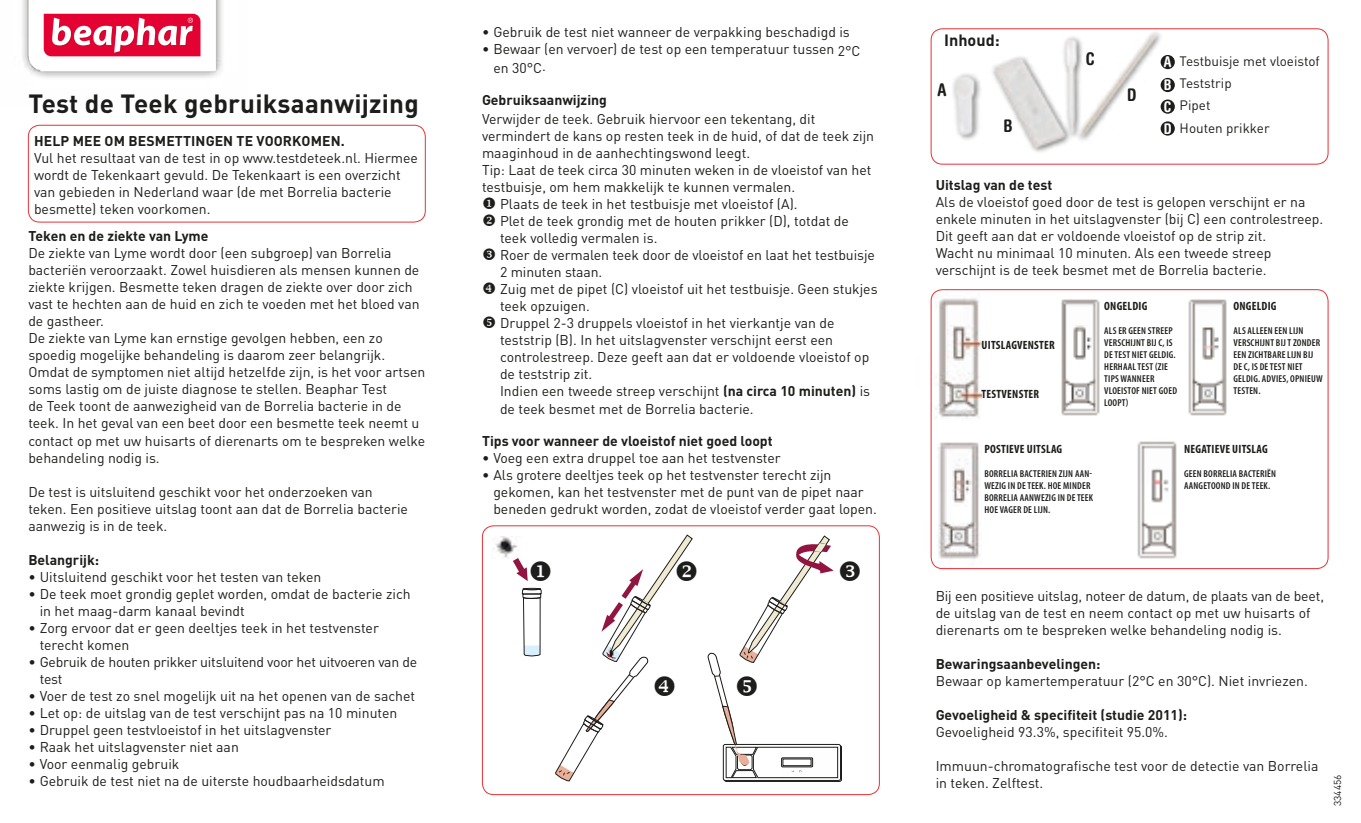
<style>
.page{position:relative;width:1361px;height:823px;background:#fff}
.page>*{position:absolute;margin:0;border:0;box-sizing:border-box;transform-origin:0 0}
.t1{font:700 26px "DIN Pro";letter-spacing:.01em;color:#1d1d1b}
.t2{font:700 condensed 17.4px "Helvetica Rounded";color:#1d1d1b}
.t3{font:700 16.2px "DIN Pro";color:#1d1d1b}
.t4{font:700 condensed 14.8px/22.2px "Helvetica Rounded";color:#fff;text-align:justify}
.t5{font:14px/17px "DIN Pro";color:#1d1d1b}
.t6{font:700 14px "DIN Pro";color:#1d1d1b}
.t7{font:13.4px/22.4px "DIN Pro";color:#1d1d1b}
.t8{font:700 condensed 12px "Myriad Pro";letter-spacing:.02em;color:#1d1d1b}
.t9{font:600 condensed 10px/12px "Myriad Pro";letter-spacing:.02em;color:#1d1d1b}
.t10{font:10px "DIN Pro";color:#1d1d1b}
.s1{font-weight:700}
</style>
<div class="page">
<img style="left:1061px;top:299px;width:39px;height:117px">
<img style="left:931px;top:442px;width:50px;height:128px">
<img style="left:1188px;top:299px;width:39px;height:117px">
<img style="left:1131px;top:441px;width:50px;height:129px">
<img style="left:932px;top:293px;width:49px;height:126px">
<div style="left:482px;top:525px;width:398px;height:269px;border:1px solid #e73137;border-radius:11px"></div>
<img style="left:953px;top:74px;width:27px;height:66px">
<img style="left:980px;top:32px;width:188px;height:120px">
<div style="left:999px;top:117px;width:17px;height:17px;background:#fff;border-radius:50%"></div>
<div style="left:1082px;top:50px;width:16px;height:17px;background:#fff;border-radius:50%"></div>
<div style="left:1123px;top:86px;width:17px;height:17px;background:#fff;border-radius:50%"></div>
<img style="left:493px;top:536px;width:20px;height:22px">
<div style="left:724px;top:744px;width:117px;height:37px;border:1px solid #1b1613;border-radius:2px"></div>
<div style="left:28px;top:125px;width:398px;height:97px;border:1px solid #e73137;border-radius:11px"></div>
<div style="left:930px;top:28px;width:398px;height:136px;border:1px solid #e73137;border-radius:11px"></div>
<div style="left:930px;top:289px;width:398px;height:279px;border:1px solid #e73137;border-radius:11px"></div>
<img style="left:22px;top:0;width:200px;height:78px">
<svg style="left:28px;top:0;width:188px;height:70px"></svg>
<div style="left:1160px;top:55px;width:15px;height:14px;background:#1d1d1b;border-radius:50%"></div>
<div style="left:1160px;top:78px;width:15px;height:14px;background:#1d1d1b;border-radius:50%"></div>
<div style="left:1160px;top:99px;width:15px;height:15px;background:#1d1d1b;border-radius:50%"></div>
<div style="left:1160px;top:121px;width:15px;height:14px;background:#1d1d1b;border-radius:50%"></div>
<svg style="left:708px;top:535px;width:134px;height:245px"></svg>
<svg style="left:513px;top:534px;width:180px;height:247px"></svg>
<h1 class="t1" style="left:28px;top:86px;width:392px">Test de Teek gebruiksaanwijzing</h1>
<p class="t6" style="left:34px;top:132px;width:312px">HELP MEE OM BESMETTINGEN TE VOORKOMEN.</p>
<p class="t5" style="left:34px;top:149px;width:385px">Vul het resultaat van de test in op www.testdeteek.nl. Hiermee wordt de Tekenkaart gevuld. De Tekenkaart is een overzicht van gebieden in Nederland waar (de met Borrelia bacterie besmette) teken voorkomen.</p>
<p class="t6" style="left:28px;top:226px;width:182px">Teken en de ziekte van Lyme</p>
<p class="t5" style="left:28px;top:244px;width:398px">De ziekte van Lyme wordt door (een subgroep) van Borrelia bacteriën veroorzaakt. Zowel huisdieren als mensen kunnen de ziekte krijgen. Besmette teken dragen de ziekte over door zich vast te hechten aan de huid en zich te voeden met het bloed van de gastheer.<br>De ziekte van Lyme kan ernstige gevolgen hebben, een zo spoedig mogelijke behandeling is daarom zeer belangrijk.<br>Omdat de symptomen niet altijd hetzelfde zijn, is het voor artsen soms lastig om de juiste diagnose te stellen. Beaphar Test<br>de Teek toont de aanwezigheid van de Borrelia bacterie in de teek. In het geval van een beet door een besmette teek neemt u contact op met uw huisarts of dierenarts om te bespreken welke behandeling nodig is.</p>
<p class="t5" style="left:28px;top:482px;width:381px">De test is uitsluitend geschikt voor het onderzoeken van teken. Een positieve uitslag toont aan dat de Borrelia bacterie aanwezig is in de teek.</p>
<p class="t6" style="left:28px;top:549px;width:72px">Belangrijk:</p>
<p class="t5" style="left:28px;top:567px;width:294px">• Uitsluitend geschikt voor het testen van teken</p>
<p class="t5" style="left:40px;top:584px;width:373px;text-indent:-11px">• De teek moet grondig geplet worden, omdat de bacterie zich in het maag-darm kanaal bevindt</p>
<p class="t5" style="left:40px;top:618px;width:341px;text-indent:-11px">• Zorg ervoor dat er geen deeltjes teek in het testvenster terecht komen</p>
<p class="t5" style="left:40px;top:652px;width:379px;text-indent:-11px">• Gebruik de houten prikker uitsluitend voor het uitvoeren van de test</p>
<p class="t5" style="left:28px;top:686px;width:388px">• Voer de test zo snel mogelijk uit na het openen van de sachet</p>
<p class="t5" style="left:28px;top:703px;width:370px">• Let op: de uitslag van de test verschijnt pas na 10 minuten</p>
<p class="t5" style="left:28px;top:720px;width:305px">• Druppel geen testvloeistof in het uitslagvenster</p>
<p class="t5" style="left:28px;top:737px;width:212px">• Raak het uitslagvenster niet aan</p>
<p class="t5" style="left:28px;top:754px;width:152px">• Voor eenmalig gebruik</p>
<p class="t5" style="left:28px;top:771px;width:358px">• Gebruik de test niet na de uiterste houdbaarheidsdatum</p>
<p class="t5" style="left:482px;top:23px;width:369px">• Gebruik de test niet wanneer de verpakking beschadigd is</p>
<p class="t5" style="left:493px;top:39px;width:369px;line-height:19px;text-indent:-11px">• Bewaar (en vervoer) de test op een temperatuur tussen 2°C en 30°C.</p>
<p class="t6" style="left:482px;top:90px;width:126px">Gebruiksaanwijzing</p>
<p class="t5" style="left:482px;top:110px;width:394px">Verwijder de teek. Gebruik hiervoor een tekentang, dit vermindert de kans op resten teek in de huid, of dat de teek zijn maaginhoud in de aanhechtingswond leegt.<br>Tip: Laat de teek circa 30 minuten weken in de vloeistof van het testbuisje, om hem makkelijk te kunnen vermalen.</p>
<p class="t5" style="left:482px;top:195px;width:317px">◆ Plaats de teek in het testbuisje met vloeistof (A).</p>
<p class="t5" style="left:500px;top:212px;width:379px;text-indent:-18px">❖ Plet de teek grondig met de houten prikker (D), totdat de teek volledig vermalen is.<br>Roer de vermalen teek door de vloeistof en laat het testbuisje 2 minuten staan.<br>Zuig met de pipet (C) vloeistof uit het testbuisje. Geen stukjes teek opzuigen.<br>Druppel 2-3 druppels vloeistof in het vierkantje van de teststrip (B). In het uitslagvenster verschijnt eerst een controlestreep. Deze geeft aan dat er voldoende vloeistof op de teststrip zit.<br>Indien een tweede streep verschijnt <span class="s1">(na circa 10 minuten)</span> is de teek besmet met de Borrelia bacterie.</p>
<p class="t6" style="left:482px;top:430px;width:292px">Tips voor wanneer de vloeistof niet goed loopt</p>
<p class="t5" style="left:482px;top:448px;width:300px">• Voeg een extra druppel toe aan het testvenster</p>
<p class="t5" style="left:493px;top:465px;width:385px;text-indent:-11px">• Als grotere deeltjes teek op het testvenster terecht zijn gekomen, kan het testvenster met de punt van de pipet naar beneden gedrukt worden, zodat de vloeistof verder gaat lopen.</p>
<p class="t3" style="left:944px;top:30px;width:57px">Inhoud:</p>
<p class="t2" style="left:937px;top:79px;width:11px">A</p>
<p class="t2" style="left:1003px;top:115px;width:11px">B</p>
<p class="t2" style="left:1085px;top:48px;width:10px">C</p>
<p class="t2" style="left:1127px;top:84px;width:11px">D</p>
<p class="t4" style="left:1164px;top:51px;width:9px">A B C D</p>
<p class="t7" style="left:1179px;top:49px;width:142px">Testbuisje met vloeistof<br>Teststrip<br>Pipet<br>Houten prikker</p>
<p class="t6" style="left:935px;top:175px;width:118px">Uitslag van de test</p>
<p class="t5" style="left:935px;top:193px;width:389px">Als de vloeistof goed door de test is gelopen verschijnt er na enkele minuten in het uitslagvenster (bij C) een controlestreep.<br>Dit geeft aan dat er voldoende vloeistof op de strip zit.<br>Wacht nu minimaal 10 minuten. Als een tweede streep verschijnt is de teek besmet met de Borrelia bacterie.</p>
<p class="t8" style="left:981px;top:338px;width:75px">UITSLAGVENSTER</p>
<p class="t8" style="left:981px;top:387px;width:59px">TESTVENSTER</p>
<p class="t8" style="left:1104px;top:299px;width:45px">ONGELDIG</p>
<p class="t9" style="left:1104px;top:325px;width:74px">ALS ER GEEN STREEP<br>VERSCHIJNT BIJ C, IS<br>DE TEST NIET GELDIG.<br>HERHAAL TEST (ZIE<br>TIPS WANNEER<br>VLOEISTOF NIET GOED<br>LOOPT)</p>
<p class="t8" style="left:1233px;top:299px;width:45px">ONGELDIG</p>
<p class="t9" style="left:1233px;top:325px;width:91px">ALS ALLEEN EEN LIJN<br>VERSCHIJNT BIJ T ZONDER<br>EEN ZICHTBARE LIJN BIJ<br>DE C, IS DE TEST NIET<br>GELDIG. ADVIES, OPNIEUW<br>TESTEN.</p>
<p class="t8" style="left:984px;top:441px;width:79px">POSTIEVE UITSLAG</p>
<p class="t9" style="left:984px;top:467px;width:110px">BORRELIA BACTERIEN ZIJN AAN-<br>WEZIG IN DE TEEK. HOE MINDER<br>BORRELIA AANWEZIG IN DE TEEK<br>HOE VAGER DE LIJN.</p>
<p class="t8" style="left:1184px;top:441px;width:85px">NEGATIEVE UITSLAG</p>
<p class="t9" style="left:1184px;top:467px;width:94px">GEEN BORRELIA BACTERIËN<br>AANGETOOND IN DE TEEK.</p>
<p class="t5" style="left:935px;top:586px;width:390px">Bij een positieve uitslag, noteer de datum, de plaats van de beet, de uitslag van de test en neem contact op met uw huisarts of dierenarts om te bespreken welke behandeling nodig is.</p>
<p class="t6" style="left:935px;top:653px;width:166px">Bewaringsaanbevelingen:</p>
<p class="t5" style="left:935px;top:671px;width:374px">Bewaar op kamertemperatuur (2°C en 30°C). Niet invriezen.</p>
<p class="t6" style="left:935px;top:704px;width:253px">Gevoeligheid &amp; specifiteit (studie 2011):</p>
<p class="t5" style="left:935px;top:722px;width:234px">Gevoeligheid 93.3%, specifiteit 95.0%.</p>
<p class="t5" style="left:935px;top:756px;width:384px">Immuun-chromatografische test voor de detectie van Borrelia in teken. Zelftest.</p>
<p class="t10" style="left:1330px;top:805px;width:33px;rotate:-90deg">334456</p>
</div>
